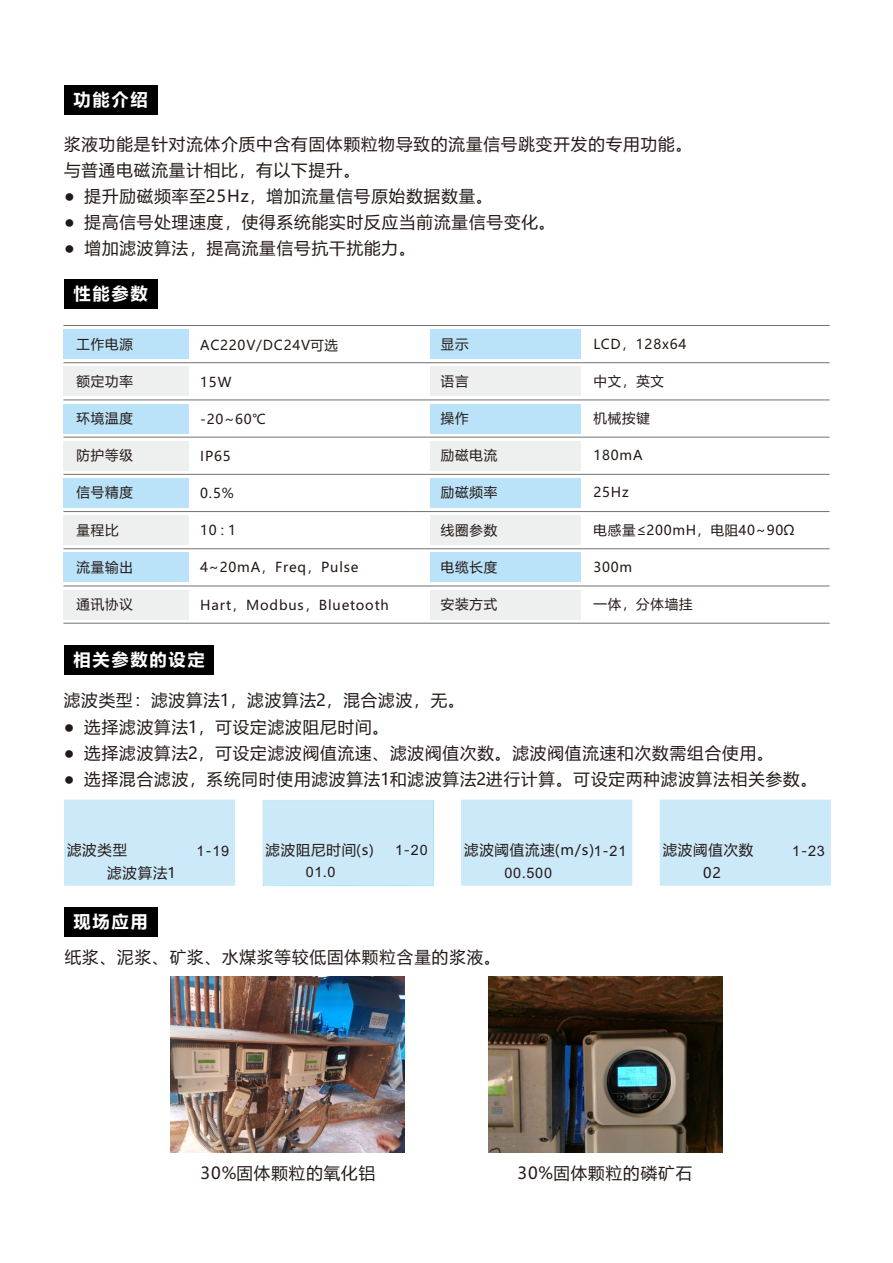
<style>
.page{position:relative;width:893px;height:1263px;background:#fff}
.page>*{position:absolute;margin:0;border:0;box-sizing:border-box;transform-origin:0 0}
.t1{font:18px "FZLTCHJW GB1 0";letter-spacing:.055em;color:#fff}
.t2{font:16.5px/26.1px "Microsoft Ya Hei";letter-spacing:.06em;color:#231916}
.t3{font:14.4px/22.4px "Microsoft Ya Hei";letter-spacing:.06em;color:#231916}
.t4{font:14.4px "Arial";letter-spacing:.055em;color:#231916}
.t5{font:14.25px "Microsoft Ya Hei";letter-spacing:.06em;color:#231916}
.t6{font:14.25px "Arial";color:#231916}
.t7{font:13.5px "Microsoft Ya Hei";letter-spacing:.06em;color:#231916}
.s1{font-family:"Microsoft Ya Hei"}
.s2{font-family:"Arial"}
</style>
<div class="page">
<div style="left:64px;top:85px;width:93px;height:30px;background:#000"></div>
<div style="left:64px;top:645px;width:150px;height:29px;background:#000"></div>
<div style="left:64px;top:799px;width:171px;height:87px;background:#cbe9f9"></div>
<div style="left:262px;top:800px;width:172px;height:85px;background:#cbe9f9"></div>
<div style="left:461px;top:799px;width:172px;height:87px;background:#cbe9f9"></div>
<div style="left:659px;top:799px;width:172px;height:87px;background:#cbe9f9"></div>
<div style="left:64px;top:279px;width:93px;height:29px;background:#000"></div>
<hr style="left:63px;top:325px;width:766px;height:1px;background:#717171">
<hr style="left:63px;top:362px;width:766px;height:1px;background:#717171">
<hr style="left:63px;top:399px;width:766px;height:1px;background:#717171">
<hr style="left:63px;top:437px;width:766px;height:1px;background:#717171">
<hr style="left:63px;top:474px;width:766px;height:1px;background:#717171">
<hr style="left:63px;top:511px;width:766px;height:1px;background:#717171">
<hr style="left:63px;top:548px;width:766px;height:1px;background:#717171">
<div style="left:63px;top:330px;width:126px;height:29px;background:#bae3f9"></div>
<div style="left:63px;top:367px;width:126px;height:29px;background:#eeefef"></div>
<div style="left:63px;top:404px;width:126px;height:29px;background:#bae3f9"></div>
<div style="left:63px;top:441px;width:126px;height:29px;background:#eeefef"></div>
<div style="left:430px;top:330px;width:151px;height:29px;background:#bae3f9"></div>
<div style="left:430px;top:367px;width:151px;height:29px;background:#eeefef"></div>
<div style="left:430px;top:404px;width:151px;height:29px;background:#bae3f9"></div>
<div style="left:430px;top:478px;width:151px;height:29px;background:#bae3f9"></div>
<div style="left:430px;top:516px;width:151px;height:29px;background:#eeefef"></div>
<div style="left:430px;top:441px;width:151px;height:29px;background:#eeefef"></div>
<div style="left:63px;top:478px;width:126px;height:29px;background:#bae3f9"></div>
<div style="left:63px;top:516px;width:126px;height:29px;background:#eeefef"></div>
<div style="left:430px;top:553px;width:151px;height:29px;background:#bae3f9"></div>
<div style="left:63px;top:553px;width:126px;height:29px;background:#bae3f9"></div>
<div style="left:430px;top:590px;width:151px;height:29px;background:#eeefef"></div>
<div style="left:63px;top:590px;width:126px;height:29px;background:#eeefef"></div>
<hr style="left:63px;top:585px;width:766px;height:1px;background:#717171">
<hr style="left:63px;top:623px;width:766px;height:1px;background:#717171">
<div style="left:64px;top:907px;width:93px;height:30px;background:#000"></div>
<img style="left:171px;top:977px;width:234px;height:175px">
<img style="left:488px;top:977px;width:234px;height:175px">
<p class="t1" style="left:73px;top:90px;width:76px">功能介绍</p>
<p class="t2" style="left:64px;top:132px;width:630px">浆液功能是针对流体介质中含有固体颗粒物导致的流量信号跳变开发的专用功能。与普通电磁流量计相比，有以下提升。</p>
<p class="t2" style="left:64px;top:185px;width:430px">● 提升励磁频率至25Hz，增加流量信号原始数据数量。</p>
<p class="t2" style="left:64px;top:211px;width:493px">● 提高信号处理速度，使得系统能实时反应当前流量信号变化。</p>
<p class="t2" style="left:64px;top:237px;width:353px">● 增加滤波算法，提高流量信号抗干扰能力。</p>
<p class="t1" style="left:73px;top:284px;width:76px">性能参数</p>
<p class="t7" style="left:77px;top:338px;width:58px">工作电源</p>
<p class="t7" style="left:77px;top:375px;width:58px">额定功率</p>
<p class="t7" style="left:77px;top:412px;width:58px">环境温度</p>
<p class="t7" style="left:77px;top:449px;width:58px">防护等级</p>
<p class="t7" style="left:77px;top:486px;width:58px">信号精度</p>
<p class="t7" style="left:77px;top:524px;width:44px">量程比</p>
<p class="t7" style="left:77px;top:561px;width:58px">流量输出</p>
<p class="t7" style="left:77px;top:598px;width:58px">通讯协议</p>
<p class="t7" style="left:200px;top:339px;width:139px">AC220V/DC24V可选</p>
<p class="t7" style="left:200px;top:376px;width:33px">15W</p>
<p class="t7" style="left:200px;top:413px;width:67px">-20~60℃</p>
<p class="t7" style="left:200px;top:450px;width:32px">IP65</p>
<p class="t7" style="left:200px;top:487px;width:35px">0.5%</p>
<p class="t7" style="left:200px;top:524px;width:37px">10 : 1</p>
<p class="t7" style="left:200px;top:561px;width:160px">4~20mA，Freq，Pulse</p>
<p class="t7" style="left:200px;top:599px;width:190px">Hart，Modbus，Bluetooth</p>
<p class="t7" style="left:441px;top:338px;width:29px">显示</p>
<p class="t7" style="left:441px;top:375px;width:29px">语言</p>
<p class="t7" style="left:441px;top:412px;width:29px">操作</p>
<p class="t7" style="left:441px;top:449px;width:58px">励磁电流</p>
<p class="t7" style="left:441px;top:486px;width:58px">励磁频率</p>
<p class="t7" style="left:441px;top:524px;width:58px">线圈参数</p>
<p class="t7" style="left:441px;top:561px;width:58px">电缆长度</p>
<p class="t7" style="left:441px;top:598px;width:58px">安装方式</p>
<p class="t7" style="left:593px;top:338px;width:94px">LCD，128x64</p>
<p class="t7" style="left:593px;top:375px;width:72px">中文，英文</p>
<p class="t7" style="left:593px;top:412px;width:58px">机械按键</p>
<p class="t7" style="left:593px;top:449px;width:51px">180mA</p>
<p class="t7" style="left:593px;top:486px;width:37px">25Hz</p>
<p class="t7" style="left:593px;top:523px;width:202px">电感量≤200mH，电阻40~90Ω</p>
<p class="t7" style="left:593px;top:561px;width:40px">300m</p>
<p class="t7" style="left:593px;top:598px;width:101px">一体，分体墙挂</p>
<p class="t1" style="left:73px;top:650px;width:133px">相关参数的设定</p>
<p class="t2" style="left:64px;top:689px;width:402px">滤波类型：滤波算法1，滤波算法2，混合滤波，无。</p>
<p class="t2" style="left:64px;top:715px;width:327px">● 选择滤波算法1，可设定滤波阻尼时间。</p>
<p class="t2" style="left:64px;top:741px;width:711px">● 选择滤波算法2，可设定滤波阀值流速、滤波阀值次数。滤波阀值流速和次数需组合使用。</p>
<p class="t2" style="left:64px;top:767px;width:755px">● 选择混合滤波，系统同时使用滤波算法1和滤波算法2进行计算。可设定两种滤波算法相关参数。</p>
<p class="t3" style="left:107px;top:840px;width:70px;text-indent:-40px">滤波类型<br>滤波算法1</p>
<p class="t4" style="left:197px;top:845px;width:34px">1<span class="s1">-</span>19</p>
<p class="t5" style="left:266px;top:843px;width:110px">滤波阻尼时间(s)</p>
<p class="t6" style="left:306px;top:866px;width:31px">01<span class="s1">.</span>0</p>
<p class="t6" style="left:395px;top:845px;width:34px">1<span class="s1">-</span>20</p>
<p class="t3" style="left:464px;top:840px;width:164px">滤波阈值流速(m/s)<span class="s2">1</span>-<span class="s2">21</span></p>
<p class="t4" style="left:504px;top:867px;width:49px">00<span class="s1">.</span>500</p>
<p class="t1" style="left:73px;top:912px;width:76px">现场应用</p>
<p class="t2" style="left:65px;top:945px;width:437px">纸浆、泥浆、矿浆、水煤浆等较低固体颗粒含量的浆液。</p>
<p class="t3" style="left:663px;top:840px;width:92px;text-align:center">滤波阈值次数<br>02</p>
<p class="t4" style="left:792px;top:845px;width:34px">1<span class="s1">-</span>23</p>
<p class="t2" style="left:200px;top:1161px;width:176px">30%固体颗粒的氧化铝</p>
<p class="t2" style="left:517px;top:1161px;width:176px">30%固体颗粒的磷矿石</p>
</div>
